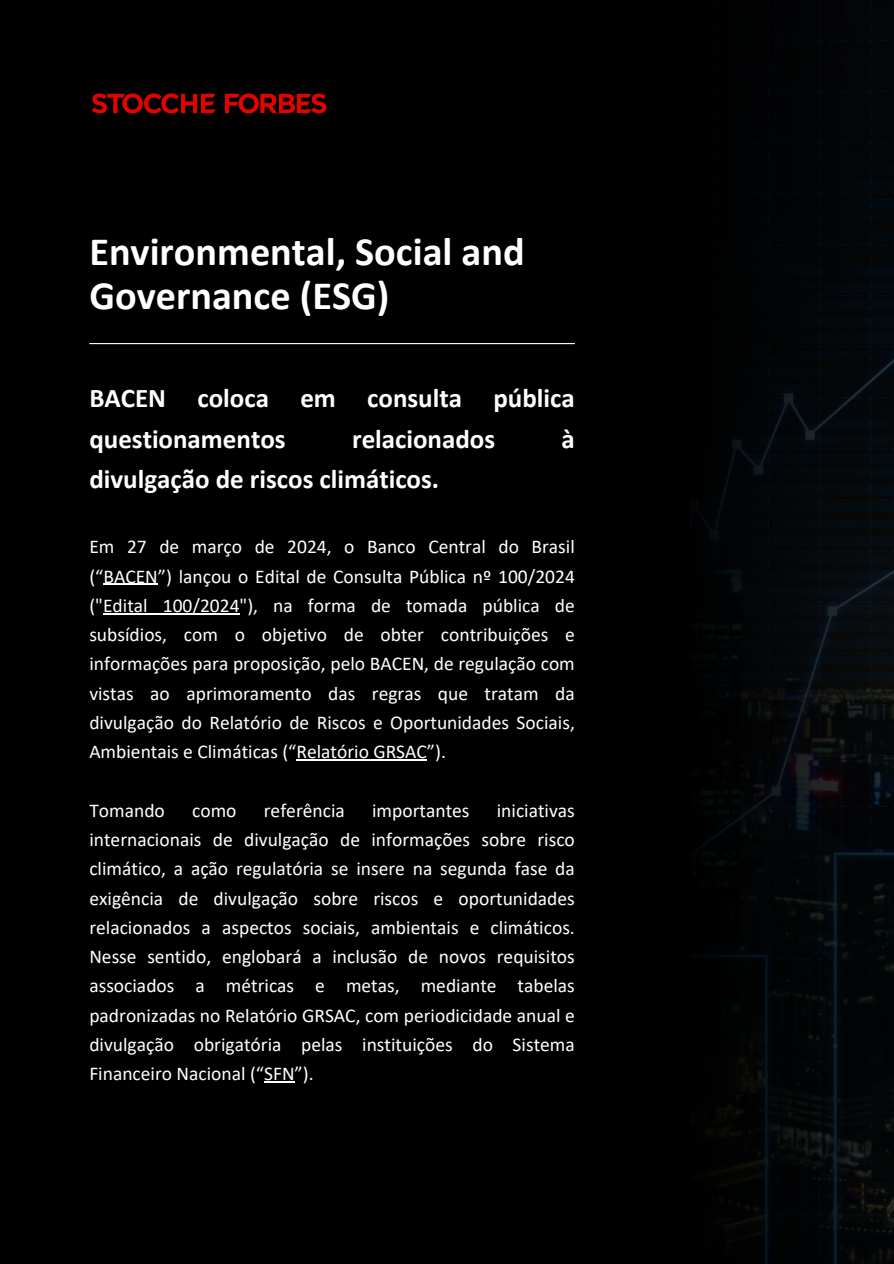
<style>
.page{position:relative;width:894px;height:1264px;background:#fff}
.page>*{position:absolute;margin:0;border:0;box-sizing:border-box;transform-origin:0 0}
.t1{font:700 40.35px/43.8px "Calibri";color:#fff}
.t2{font:700 27px/40.5px "Calibri";color:#fff}
.t3{font:19.5px/29.2px "Calibri";color:#fff;text-align:justify}
</style>
<div class="page">
<div style="left:0;top:0;width:893px;height:1263px;background:#000"></div>
<hr style="left:89px;top:343px;width:485px;height:1px;background:#fff">
<hr style="left:103px;top:583px;width:55px;height:2px;background:#fff">
<hr style="left:103px;top:613px;width:136px;height:1px;background:#fff">
<hr style="left:296px;top:759px;width:131px;height:1px;background:#fff">
<hr style="left:264px;top:1081px;width:30px;height:1px;background:#fff">
<img style="left:706px;top:0;width:187px;height:1263px">
<img style="left:91px;top:93px;width:236px;height:21px">
<h2 class="t1" style="left:89px;top:233px;width:437px">Environmental, Social and<br>Governance (ESG)</h2>
<p class="t2" style="left:89px;top:380px;width:487px">BACEN coloca em consulta pública questionamentos</p>
<p class="t2" style="left:352px;top:421px;width:144px">relacionados</p>
<p class="t2" style="left:561px;top:421px;width:15px">à</p>
<p class="t2" style="left:89px;top:461px;width:351px">divulgação de riscos climáticos.</p>
<p class="t3" style="left:89px;top:534px;width:487px">Em 27 de março de 2024, o Banco Central do Brasil (“BACEN”) lançou o Edital de Consulta Pública nº 100/2024 ("Edital 100/2024"), na forma de tomada pública de subsídios, com o objetivo de obter contribuições e informações para proposição, pelo BACEN, de regulação com vistas ao aprimoramento das regras que tratam da divulgação do Relatório de Riscos e Oportunidades Sociais, Ambientais e Climáticas (“Relatório GRSAC”).</p>
<h1 class="t3" style="left:89px;top:797px;width:77px">Tomando</h1>
<h1 class="t3" style="left:192px;top:797px;width:46px">como</h1>
<h1 class="t3" style="left:264px;top:797px;width:82px">referência</h1>
<h1 class="t3" style="left:372px;top:797px;width:99px">importantes</h1>
<h1 class="t3" style="left:89px;top:797px;width:487px;text-indent:407px">iniciativas internacionais de divulgação de informações sobre risco climático, a ação regulatória se insere na segunda fase da exigência de divulgação sobre riscos e oportunidades relacionados a aspectos sociais, ambientais e climáticos.<br>Nesse sentido, englobará a inclusão de novos requisitos associados a métricas e metas, mediante tabelas padronizadas no Relatório GRSAC, com periodicidade anual e divulgação obrigatória pelas instituições do Sistema Financeiro Nacional (“SFN”).</h1>
</div>
